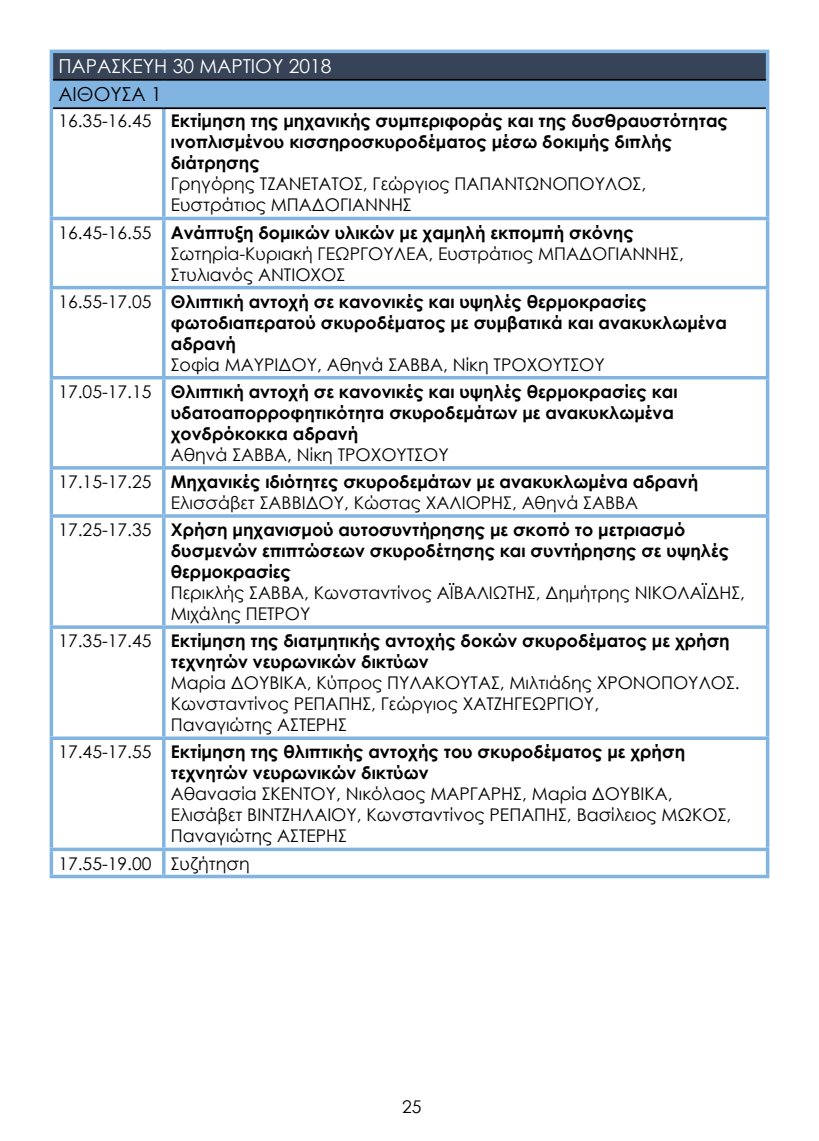
<style>
.page{position:relative;width:819px;height:1141px;background:#fff}
.page>*{position:absolute;margin:0;border:0;box-sizing:border-box;transform-origin:0 0}
.t1{font:19.25px "Century Gothic";color:#fff}
.t2{font:19.25px "Century Gothic";color:#000}
.t3{font:17.5px/21px "Century Gothic";color:#000}
.t4{font:700 17.5px/21px "Century Gothic";color:#000}
.s1{font-weight:400}
.s2{font-weight:700}
</style>
<div class="page">
<div style="left:51px;top:51px;width:716px;height:29px;background:#374457"></div>
<div style="left:51px;top:80px;width:716px;height:28px;background:#82b4e1"></div>
<hr style="left:50px;top:50px;width:114px;height:3px;background:#82b4e1">
<hr style="left:50px;top:53px;width:3px;height:27px;background:#82b4e1">
<hr style="left:164px;top:50px;width:605px;height:3px;background:#82b4e1">
<svg style="left:765px;top:53px;width:4px;height:27px"></svg>
<hr style="left:50px;top:80px;width:3px;height:28px;background:#82b4e1">
<hr style="left:765px;top:80px;width:4px;height:28px;background:#82b4e1">
<hr style="left:50px;top:108px;width:3px;height:109px;background:#82b4e1">
<hr style="left:162px;top:109px;width:3px;height:108px;background:#82b4e1">
<svg style="left:765px;top:108px;width:4px;height:109px"></svg>
<hr style="left:50px;top:217px;width:114px;height:3px;background:#82b4e1">
<hr style="left:50px;top:220px;width:3px;height:66px;background:#82b4e1">
<hr style="left:164px;top:217px;width:605px;height:3px;background:#82b4e1">
<hr style="left:162px;top:220px;width:3px;height:66px;background:#82b4e1">
<svg style="left:765px;top:220px;width:4px;height:66px"></svg>
<hr style="left:50px;top:286px;width:114px;height:3px;background:#82b4e1">
<hr style="left:50px;top:289px;width:3px;height:87px;background:#82b4e1">
<hr style="left:164px;top:286px;width:605px;height:3px;background:#82b4e1">
<hr style="left:162px;top:289px;width:3px;height:87px;background:#82b4e1">
<svg style="left:765px;top:289px;width:4px;height:87px"></svg>
<hr style="left:50px;top:376px;width:114px;height:3px;background:#82b4e1">
<hr style="left:50px;top:379px;width:3px;height:87px;background:#82b4e1">
<hr style="left:164px;top:376px;width:605px;height:3px;background:#82b4e1">
<hr style="left:162px;top:379px;width:3px;height:87px;background:#82b4e1">
<svg style="left:765px;top:379px;width:4px;height:87px"></svg>
<svg style="left:50px;top:466px;width:114px;height:4px"></svg>
<hr style="left:50px;top:470px;width:3px;height:44px;background:#82b4e1">
<svg style="left:164px;top:466px;width:605px;height:4px;background:#91bce4"></svg>
<hr style="left:162px;top:470px;width:3px;height:44px;background:#82b4e1">
<svg style="left:765px;top:470px;width:4px;height:44px"></svg>
<svg style="left:50px;top:514px;width:114px;height:4px"></svg>
<hr style="left:50px;top:518px;width:3px;height:107px;background:#82b4e1">
<svg style="left:164px;top:514px;width:605px;height:4px;background:#91bce4"></svg>
<hr style="left:162px;top:518px;width:3px;height:107px;background:#82b4e1">
<svg style="left:765px;top:518px;width:4px;height:107px"></svg>
<svg style="left:50px;top:625px;width:114px;height:4px"></svg>
<hr style="left:50px;top:629px;width:3px;height:107px;background:#82b4e1">
<svg style="left:164px;top:625px;width:605px;height:4px;background:#91bce4"></svg>
<hr style="left:162px;top:629px;width:3px;height:107px;background:#82b4e1">
<svg style="left:765px;top:629px;width:4px;height:107px"></svg>
<svg style="left:50px;top:736px;width:114px;height:4px"></svg>
<hr style="left:50px;top:740px;width:3px;height:108px;background:#82b4e1">
<svg style="left:164px;top:736px;width:605px;height:4px;background:#91bde4"></svg>
<hr style="left:162px;top:740px;width:3px;height:108px;background:#82b4e1">
<svg style="left:765px;top:740px;width:4px;height:108px"></svg>
<hr style="left:50px;top:848px;width:114px;height:3px;background:#82b4e1">
<hr style="left:50px;top:851px;width:3px;height:24px;background:#82b4e1">
<hr style="left:164px;top:848px;width:605px;height:3px;background:#82b4e1">
<hr style="left:162px;top:851px;width:3px;height:24px;background:#82b4e1">
<svg style="left:765px;top:851px;width:4px;height:24px"></svg>
<hr style="left:50px;top:875px;width:114px;height:3px;background:#82b4e1">
<hr style="left:164px;top:875px;width:605px;height:3px;background:#82b4e1">
<hr style="left:53px;top:79px;width:111px;height:2px;background:#000">
<hr style="left:164px;top:79px;width:601px;height:2px;background:#000">
<hr style="left:53px;top:107px;width:111px;height:2px;background:#000">
<hr style="left:164px;top:107px;width:601px;height:2px;background:#000">
<p class="t1" style="left:58px;top:52px;width:274px">ΠΑΡΑΣΚΕΥΗ 30 ΜΑΡΤΙΟΥ 2018</p>
<p class="t2" style="left:58px;top:81px;width:105px">ΑΙΘΟΥΣΑ 1</p>
<p class="t4" style="left:171px;top:110px;width:558px;text-indent:-112px"><span class="s1">16.35-16.45</span> Εκτίμηση της μηχανικής συμπεριφοράς και της δυσθραυστότητας ινοπλισμένου κισσηροσκυροδέματος μέσω δοκιμής διπλής διάτρησης</p>
<p class="t3" style="left:171px;top:173px;width:477px">Γρηγόρης ΤΖΑΝΕΤΑΤΟΣ, Γεώργιος ΠΑΠΑΝΤΩΝΟΠΟΥΛΟΣ,<br>Ευστράτιος ΜΠΑΔΟΓΙΑΝΝΗΣ</p>
<p class="t3" style="left:171px;top:222px;width:514px;text-indent:-112px">16.45-16.55 <span class="s2">Ανάπτυξη δομικών υλικών με χαμηλή εκπομπή σκόνης<br></span>Σωτηρία-Κυριακή ΓΕΩΡΓΟΥΛΕΑ, Ευστράτιος ΜΠΑΔΟΓΙΑΝΝΗΣ,<br>Στυλιανός ΑΝΤΙΟΧΟΣ</p>
<p class="t4" style="left:171px;top:290px;width:557px;text-indent:-112px"><span class="s1">16.55-17.05</span> Θλιπτική αντοχή σε κανονικές και υψηλές θερμοκρασίες φωτοδιαπερατού σκυροδέματος με συμβατικά και ανακυκλωμένα αδρανή</p>
<p class="t3" style="left:58px;top:351px;width:620px;line-height:27.1px;text-indent:112px">Σοφία ΜΑΥΡΙΔΟΥ, Αθηνά ΣΑΒΒΑ, Νίκη ΤΡΟΧΟΥΤΣΟΥ<br>17.05-17.15 <span class="s2">Θλιπτική αντοχή σε κανονικές και υψηλές θερμοκρασίες και</span></p>
<p class="t4" style="left:171px;top:401px;width:504px">υδατοαπορροφητικότητα σκυροδεμάτων με ανακυκλωμένα χονδρόκοκκα αδρανή</p>
<p class="t4" style="left:58px;top:440px;width:641px;line-height:27.1px;text-indent:112px"><span class="s1">Αθηνά ΣΑΒΒΑ, Νίκη ΤΡΟΧΟΥΤΣΟΥ<br>17.15-17.25</span> Μηχανικές ιδιότητες σκυροδεμάτων με ανακυκλωμένα αδρανή</p>
<p class="t3" style="left:58px;top:489px;width:628px;line-height:27.1px;text-indent:112px">Ελισσάβετ ΣΑΒΒΙΔΟΥ, Κώστας ΧΑΛΙΟΡΗΣ, Αθηνά ΣΑΒΒΑ<br>17.25-17.35 <span class="s2">Χρήση μηχανισμού αυτοσυντήρησης με σκοπό το μετριασμό</span></p>
<p class="t4" style="left:171px;top:539px;width:559px">δυσμενών επιπτώσεων σκυροδέτησης και συντήρησης σε υψηλές θερμοκρασίες</p>
<p class="t3" style="left:171px;top:582px;width:575px">Περικλής ΣΑΒΒΑ, Κωνσταντίνος ΑΪΒΑΛΙΩΤΗΣ, Δημήτρης ΝΙΚΟΛΑΪΔΗΣ,<br>Μιχάλης ΠΕΤΡΟΥ</p>
<p class="t4" style="left:171px;top:630px;width:560px;text-indent:-112px"><span class="s1">17.35-17.45</span> Εκτίμηση της διατμητικής αντοχής δοκών σκυροδέματος με χρήση τεχνητών νευρωνικών δικτύων</p>
<p class="t3" style="left:171px;top:672px;width:570px">Μαρία ΔΟΥΒΙΚΑ, Kύπρος ΠΥΛΑΚΟΥΤΑΣ, Μιλτιάδης ΧΡΟΝΟΠΟΥΛΟΣ.<br>Κωνσταντίνος ΡΕΠΑΠΗΣ, Γεώργιος ΧΑΤΖΗΓΕΩΡΓΙΟΥ,<br>Παναγιώτης ΑΣΤΕΡΗΣ</p>
<p class="t4" style="left:171px;top:741px;width:516px;text-indent:-112px"><span class="s1">17.45-17.55</span> Εκτίμηση της θλιπτικής αντοχής του σκυροδέματος με χρήση τεχνητών νευρωνικών δικτύων</p>
<p class="t3" style="left:171px;top:783px;width:562px">Αθανασία ΣΚΕΝΤΟΥ, Νικόλαος ΜΑΡΓΑΡΗΣ, Μαρία ΔΟΥΒΙΚΑ,<br>Ελισάβετ ΒΙΝΤΖΗΛΑΙΟΥ, Κωνσταντίνος ΡΕΠΑΠΗΣ, Βασίλειος ΜΩΚΟΣ,<br>Παναγιώτης ΑΣΤΕΡΗΣ</p>
<p class="t3" style="left:58px;top:852px;width:193px">17.55-19.00 Συζήτηση</p>
<p class="t3" style="left:402px;top:1096px;width:21px">25</p>
</div>
